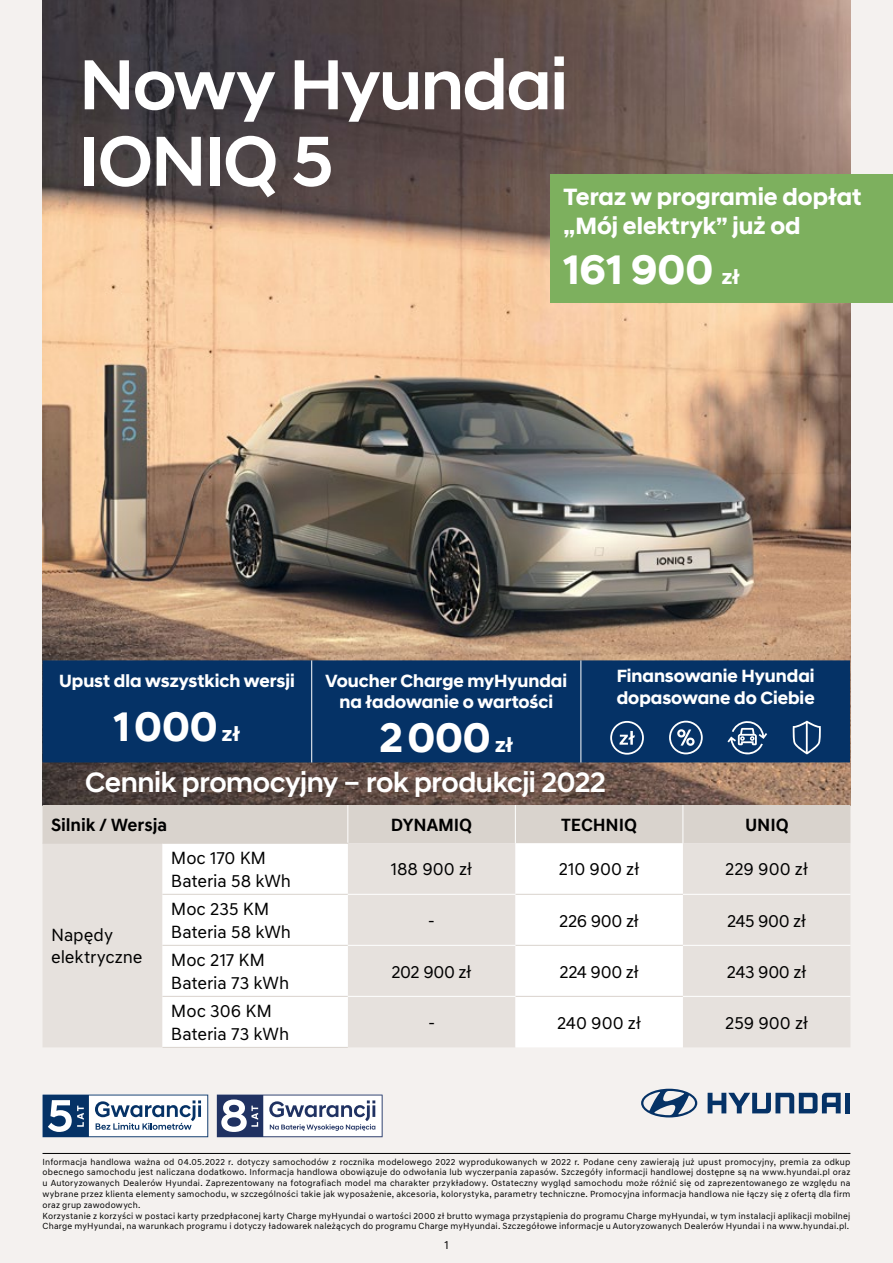
<style>
.page{position:relative;width:893px;height:1263px;background:#f4f1ef}
.page>*{position:absolute;margin:0;border:0;box-sizing:border-box;transform-origin:0 0}
.t1{font:500 72px/76.5px "Hyundai Sans Head";letter-spacing:-.02em;color:#fff}
.t2{font:700 42px "Hyundai Sans Head";color:#fff}
.t3{font:500 28.5px "Hyundai Sans Head";letter-spacing:-.015em;color:#fff}
.t4{font:700 24px/28.8px "Hyundai Sans Head";color:#fff}
.t5{font:18px/22.5px "Hyundai Sans Text";letter-spacing:-.005em;color:#000}
.t6{font:700 18px/21.6px "Hyundai Sans Head";color:#fff;text-align:center}
.t7{font:700 18px "Hyundai Sans Text";letter-spacing:-.005em;color:#000}
.t8{font:12px "Hyundai Sans Text";color:#000}
.t9{font:9px/10.8px "Hyundai Sans Text";letter-spacing:.025em;color:#000}
.s1{font-size:21px}
</style>
<div class="page">
<img style="left:43px;top:0;width:807px;height:805px">
<div style="left:43px;top:805px;width:807px;height:38px;background:#d9d3cd"></div>
<div style="left:43px;top:843px;width:807px;height:204px;background:#e6e1dd"></div>
<svg style="left:162px;top:843px;width:521px;height:204px;fill:#fff"></svg>
<hr style="left:347px;top:805px;width:1px;height:38px;background:#fff">
<hr style="left:515px;top:805px;width:1px;height:38px;background:#fff">
<hr style="left:682px;top:805px;width:1px;height:38px;background:#fff">
<hr style="left:43px;top:843px;width:119px;height:1px;background:#d9d3cd">
<hr style="left:162px;top:843px;width:186px;height:1px;background:#d9d3cd">
<hr style="left:162px;top:894px;width:186px;height:1px;background:#d9d3cd">
<hr style="left:162px;top:945px;width:186px;height:1px;background:#d9d3cd">
<hr style="left:162px;top:996px;width:186px;height:1px;background:#d9d3cd">
<hr style="left:162px;top:1047px;width:186px;height:1px;background:#d9d3cd">
<hr style="left:515px;top:894px;width:168px;height:1px;background:#d9d3cd">
<hr style="left:515px;top:945px;width:168px;height:1px;background:#d9d3cd">
<hr style="left:515px;top:996px;width:168px;height:1px;background:#d9d3cd">
<hr style="left:348px;top:894px;width:167px;height:1px;background:#fff">
<hr style="left:683px;top:894px;width:167px;height:1px;background:#fff">
<hr style="left:348px;top:945px;width:167px;height:1px;background:#fff">
<hr style="left:683px;top:945px;width:167px;height:1px;background:#fff">
<hr style="left:348px;top:996px;width:167px;height:1px;background:#fff">
<hr style="left:683px;top:996px;width:167px;height:1px;background:#fff">
<div style="left:551px;top:174px;width:342px;height:128px;background:#7db05e"></div>
<div style="left:43px;top:660px;width:807px;height:102px;background:#053266"></div>
<hr style="left:311px;top:660px;width:1px;height:102px;background:#fff">
<hr style="left:580px;top:660px;width:1px;height:102px;background:#fff">
<svg style="left:669px;top:721px;width:34px;height:33px"></svg>
<svg style="left:792px;top:721px;width:29px;height:33px"></svg>
<svg style="left:727px;top:720px;width:40px;height:34px"></svg>
<svg style="left:610px;top:721px;width:34px;height:34px"></svg>
<svg style="left:708px;top:1093px;width:133px;height:20px"></svg>
<div style="left:845px;top:1093px;width:5px;height:20px;background:#053266"></div>
<svg style="left:641px;top:1089px;width:56px;height:28px"></svg>
<hr style="left:43px;top:1153px;width:807px;height:1px;background:#000">
<svg style="left:43px;top:1094px;width:165px;height:43px"></svg>
<svg style="left:217px;top:1094px;width:166px;height:43px"></svg>
<h1 class="t1" style="left:79px;top:46px;width:490px">Nowy Hyundai<br>IONIQ 5</h1>
<h3 class="t4" style="left:563px;top:183px;width:300px">Teraz w programie dopłat „Mój elektryk” już od</h3>
<h2 class="t2" style="left:563px;top:245px;width:178px">161 900 <span class="s1">zł</span></h2>
<h3 class="t6" style="left:59px;top:670px;width:237px">Upust dla wszystkich wersji</h3>
<h2 class="t2" style="left:114px;top:702px;width:128px">1000 <span class="s1">zł</span></h2>
<h3 class="t6" style="left:325px;top:670px;width:243px">Voucher Charge myHyundai na ładowanie o wartości</h3>
<h2 class="t2" style="left:380px;top:712px;width:135px">2000 <span class="s1">zł</span></h2>
<h3 class="t3" style="left:85px;top:677px;width:360px">Cennik – rok produkcji 2022</h3>
<h3 class="t3" style="left:85px;top:765px;width:522px">Cennik promocyjny – rok produkcji 2022</h3>
<h3 class="t6" style="left:617px;top:665px;width:199px;text-align:left">Finansowanie Hyundai dopasowane do Ciebie</h3>
<h3 class="t7" style="left:51px;top:813px;width:118px">Silnik / Wersja</h3>
<h3 class="t7" style="left:391px;top:814px;width:83px">DYNAMIQ</h3>
<h3 class="t7" style="left:561px;top:814px;width:77px">TECHNIQ</h3>
<h3 class="t7" style="left:745px;top:814px;width:45px">UNIQ</h3>
<h3 class="t5" style="left:51px;top:924px;width:93px;line-height:21.6px">Napędy elektryczne</h3>
<h3 class="t5" style="left:171px;top:847px;width:122px">Moc 170 KM<br>Bateria 58 kWh</h3>
<h3 class="t5" style="left:391px;top:858px;width:83px">188 900 zł</h3>
<h3 class="t5" style="left:559px;top:858px;width:82px">210 900 zł</h3>
<h3 class="t5" style="left:725px;top:858px;width:85px">229 900 zł</h3>
<h3 class="t5" style="left:171px;top:898px;width:122px">Moc 235 KM<br>Bateria 58 kWh</h3>
<h3 class="t5" style="left:428px;top:909px;width:9px">-</h3>
<h3 class="t5" style="left:559px;top:909px;width:81px">226 900 zł</h3>
<h3 class="t5" style="left:727px;top:909px;width:81px">245 900 zł</h3>
<h3 class="t5" style="left:171px;top:949px;width:120px">Moc 217 KM<br>Bateria 73 kWh</h3>
<h3 class="t5" style="left:392px;top:960px;width:81px">202 900 zł</h3>
<h3 class="t5" style="left:559px;top:960px;width:81px">224 900 zł</h3>
<h3 class="t5" style="left:727px;top:960px;width:81px">243 900 zł</h3>
<h3 class="t5" style="left:171px;top:1000px;width:120px">Moc 306 KM<br>Bateria 73 kWh</h3>
<h3 class="t5" style="left:428px;top:1011px;width:9px">-</h3>
<h3 class="t5" style="left:557px;top:1011px;width:86px">240 900 zł</h3>
<h3 class="t5" style="left:725px;top:1011px;width:85px">259 900 zł</h3>
<p class="t9" style="left:43px;top:1156px;width:809px">Informacja handlowa ważna od 04.05.2022 r. dotyczy samochodów z rocznika modelowego 2022 wyprodukowanych w 2022 r. Podane ceny zawierają już upust promocyjny, premia za odkup obecnego samochodu jest naliczana dodatkowo. Informacja handlowa obowiązuje do odwołania lub wyczerpania zapasów. Szczegóły informacji handlowej dostępne są na www.hyundai.pl oraz u Autoryzowanych Dealerów Hyundai. Zaprezentowany na fotografiach model ma charakter przykładowy. Ostateczny wygląd samochodu może różnić się od zaprezentowanego ze względu na wybrane przez klienta elementy samochodu, w szczególności takie jak wyposażenie, akcesoria, kolorystyka, parametry techniczne. Promocyjna informacja handlowa nie łączy się z ofertą dla firm oraz grup zawodowych.<br>Korzystanie z korzyści w postaci karty przedpłaconej karty Charge myHyundai o wartości 2000 zł brutto wymaga przystąpienia do programu Charge myHyundai, w tym instalacji aplikacji mobilnej Charge myHyundai, na warunkach programu i dotyczy ładowarek należących do programu Charge myHyundai. Szczegółowe informacje u Autoryzowanych Dealerów Hyundai i na www.hyundai.pl.</p>
<h3 class="t8" style="left:444px;top:1237px;width:6px">1</h3>
</div>
